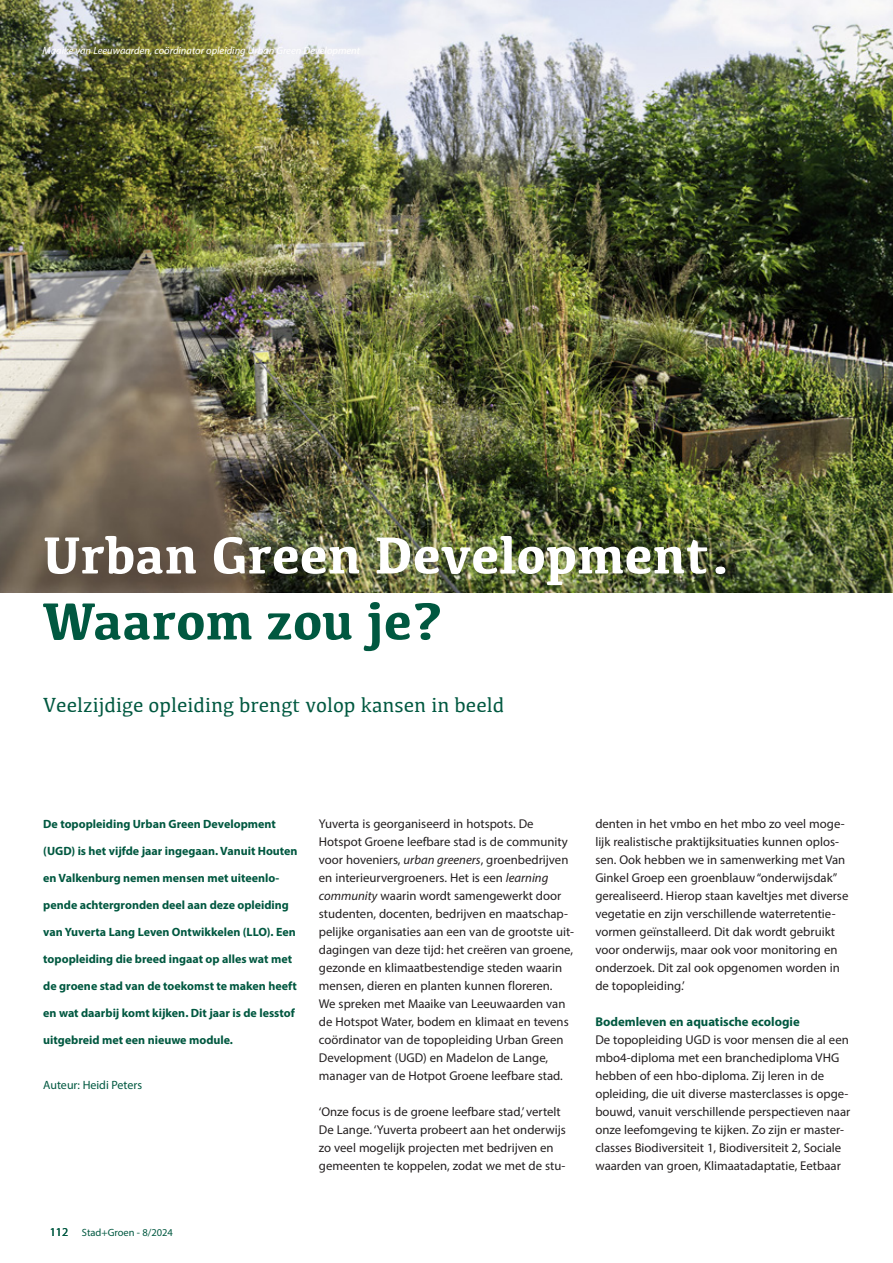
<style>
.page{position:relative;width:893px;height:1263px;background:#fff}
.page>*{position:absolute;margin:0;border:0;box-sizing:border-box;transform-origin:0 0}
.t1{font:700 54px "Kefa";color:#fff}
.t2{font:700 54px "Kefa";color:#005840}
.t3{font:21px "Kefa";color:#005840}
.t4{font:12.75px/18px "Myriad Pro";color:#231f20}
.t5{font:700 12.75px "Myriad Pro";color:#005840}
.t6{font:700 12px "Myriad Pro";color:#005840}
.t7{font:12px "Myriad Pro";color:#005840}
.t8{font:italic 10.5px "Myriad Pro";color:#fff}
.t9{font:10.5px "Myriad Pro";color:#005840}
.s1{font-size:12px}
.s2{font-style:italic}
</style>
<div class="page">
<img style="left:0;top:0;width:893px;height:593px">
<p class="t8" style="left:43px;top:44px;width:319px">Maaike van Leeuwaarden, coördinator opleiding Urban Green Development</p>
<h1 class="t1" style="left:43px;top:519px;width:692px">Urban Green Development.</h1>
<h1 class="t2" style="left:43px;top:585px;width:402px">Waarom zou je?</h1>
<h2 class="t3" style="left:43px;top:690px;width:462px">Veelzijdige opleiding brengt volop kansen in beeld</h2>
<p class="t6" style="left:43px;top:816px;width:234px">De topopleiding Urban Green Development</p>
<p class="t6" style="left:43px;top:843px;width:256px">(UGD) is het vijfde jaar ingegaan. Vanuit Houten</p>
<p class="t6" style="left:43px;top:870px;width:238px">en Valkenburg nemen mensen met uiteenlo-</p>
<p class="t6" style="left:43px;top:897px;width:247px">pende achtergronden deel aan deze opleiding</p>
<p class="t6" style="left:43px;top:924px;width:254px">van Yuverta Lang Leven Ontwikkelen (LLO). Een</p>
<p class="t6" style="left:43px;top:951px;width:250px">topopleiding die breed ingaat op alles wat met</p>
<p class="t6" style="left:43px;top:978px;width:255px">de groene stad van de toekomst te maken heeft</p>
<p class="t6" style="left:43px;top:1005px;width:253px">en wat daarbij komt kijken. Dit jaar is de lesstof</p>
<p class="t6" style="left:43px;top:1032px;width:191px">uitgebreid met een nieuwe module.</p>
<p class="t7" style="left:43px;top:1078px;width:100px">Auteur: Heidi Peters</p>
<p class="t9" style="left:50px;top:1226px;width:125px"><span class="s1">112</span> Stad+Groen - 8/2024</p>
<p class="t4" style="left:319px;top:815px;width:257px">Yuverta is georganiseerd in hotspots. De Hotspot Groene leefbare stad is de community voor hoveniers, <span class="s2">urban greeners</span>, groenbedrijven en interieurvergroeners. Het is een <span class="s2">learning community</span> waarin wordt samengewerkt door studenten, docenten, bedrijven en maatschap&shy;pelijke organisaties aan een van de grootste uit&shy;dagingen van deze tijd: het creëren van groene, gezonde en klimaatbestendige steden waarin mensen, dieren en planten kunnen floreren.<br>We spreken met Maaike van Leeuwaarden van de Hotspot Water, bodem en klimaat en tevens coördinator van de topopleiding Urban Green Development (UGD) en Madelon de Lange, manager van de Hotpot Groene leefbare stad.</p>
<p class="t4" style="left:319px;top:1103px;width:249px">‘Onze focus is de groene leefbare stad,’ vertelt De Lange. ‘Yuverta probeert aan het onderwijs zo veel mogelijk projecten met bedrijven en gemeenten te koppelen, zodat we met de stu-</p>
<p class="t4" style="left:595px;top:815px;width:255px">denten in het vmbo en het mbo zo veel moge&shy;lijk realistische praktijksituaties kunnen oplos&shy;sen. Ook hebben we in samenwerking met Van Ginkel Groep een groenblauw “onderwijsdak” gerealiseerd. Hierop staan kaveltjes met diverse vegetatie en zijn verschillende waterretentie&shy;vormen geïnstalleerd. Dit dak wordt gebruikt voor onderwijs, maar ook voor monitoring en onderzoek. Dit zal ook opgenomen worden in de topopleiding.’</p>
<p class="t5" style="left:595px;top:1013px;width:206px">Bodemleven en aquatische ecologie</p>
<p class="t4" style="left:595px;top:1031px;width:257px">De topopleiding UGD is voor mensen die al een mbo4-diploma met een branchediploma VHG hebben of een hbo-diploma. Zij leren in de opleiding, die uit diverse masterclasses is opge&shy;bouwd, vanuit verschillende perspectieven naar onze leefomgeving te kijken. Zo zijn er master&shy;classes Biodiversiteit 1, Biodiversiteit 2, Sociale waarden van groen, Klimaatadaptatie, Eetbaar</p>
</div>
